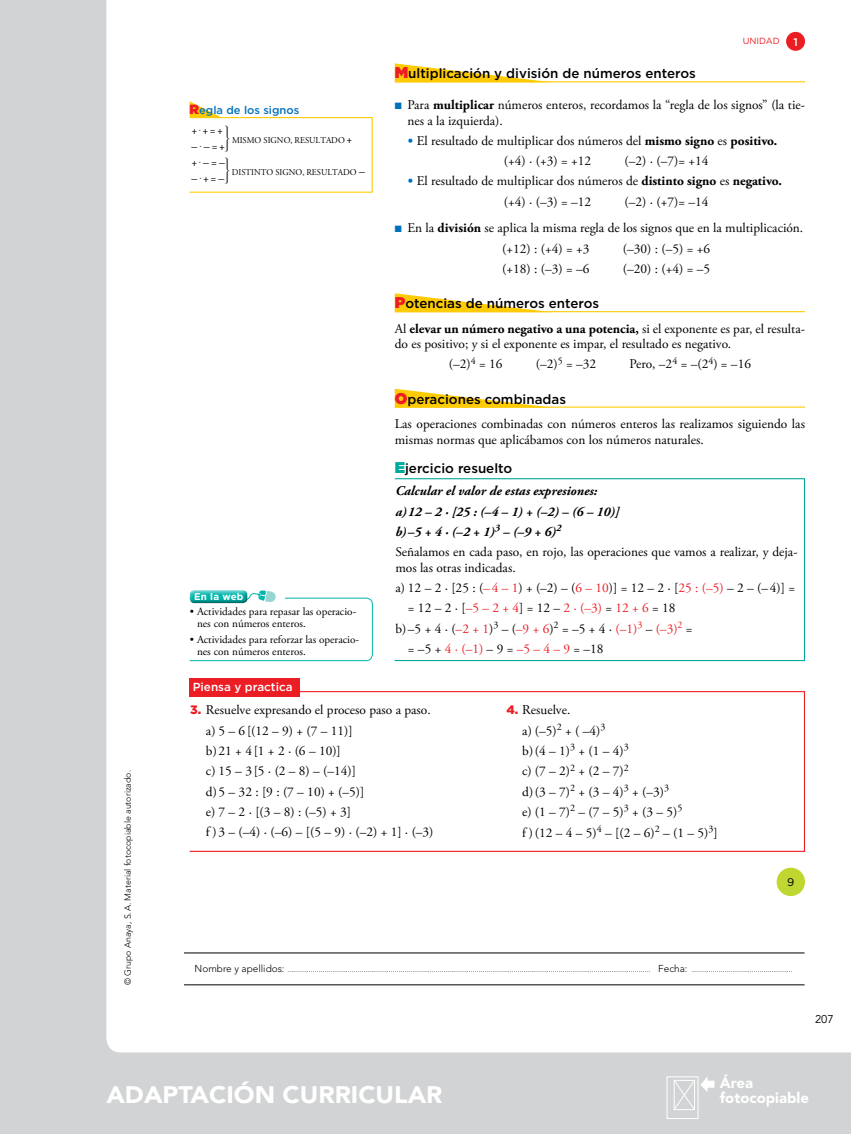
<style>
.page{position:relative;width:851px;height:1134px;background:#fff}
.page>*{position:absolute;margin:0;border:0;box-sizing:border-box;transform-origin:0 0}
.t1{font:900 23.75px "Avenir LT Std";color:#fff;scale:1.06 1}
.t2{font:900 14.88px/14.9px "Avenir LT Std";color:#fff}
.t3{font:13.38px/20.2px "Adobe Garamond Pro";color:#000}
.t4{font:italic 700 13.38px/20.2px "Adobe Garamond Pro";color:#000}
.t5{font:700 13.38px/24.4px "Adobe Garamond Pro";color:#000}
.t6{font:500 13.38px "Gotham";color:#000}
.t7{font:13.38px "Adobe Garamond Pro";color:#ed1d24}
.t8{font:12.25px/16px "Adobe Garamond Pro";color:#000;text-align:right;scale:.96 1}
.t9{font:12.25px/15.9px "MM Binary";color:#000;scale:.96 1}
.t10{font:11.75px "MM Variable A";color:#000}
.t11{font:500 11.62px "Gotham";color:#fff}
.t12{font:11.25px "Avenir LT Std";color:#000}
.t13{font:11.12px/12.2px "Adobe Garamond Pro";color:#000}
.t14{font:500 11.12px "Gotham";color:#0072bc}
.t15{font:11.12px "Gotham";color:#000}
.t16{font:700 9.75px "Gotham";letter-spacing:.02em;color:#fff}
.t17{font:8.88px "Adobe Garamond Pro";color:#000;scale:.96 1}
.t18{font:8.88px "Gotham";color:#ed1d24}
.t19{font:300 8.75px "Avenir LT Std";color:#000}
.t20{font:300 7.5px "Avenir LT Std";color:#000}
.s1{font-weight:900;font-size:13.38px;color:#ed1d24}
.s2{font-family:"MM Binary"}
.s3{font-weight:500;font-size:11.12px;color:#fff}
.s4{font-weight:900;font-size:15.62px;color:#ed1d24}
.s5{color:#0072bc}
.s6{font-weight:700}
.s7{font-family:"Gotham";font-weight:900;font-size:12.25px;color:#0072bc}
.s8{font-family:"Gotham";font-weight:900;font-size:15.62px;color:#ed1d24}
.s9{font-family:"Gotham";font-weight:500}
.s10{font-weight:400}
.s11{font-weight:900;font-size:15.62px;color:#00a99d}
.s12{font-weight:400;font-style:normal}
.s13{color:#ed1d24}
.s14{color:#000}
.s15{font-family:"Gotham";font-weight:900;font-size:12.25px;color:#ed1d24}
.s16{font-size:10px}
</style>
<div class="page">
<div style="left:0;top:0;width:850px;height:1134px;background:#d1d3d4"></div>
<div style="left:106px;top:0;width:744px;height:1052px;background:#fff"></div>
<div style="left:666px;top:1076px;width:32px;height:43px;border:1px solid #fff"></div>
<svg style="left:672px;top:1076px;width:42px;height:35px"></svg>
<hr style="left:184px;top:953px;width:620px;height:1px;background:#000">
<hr style="left:184px;top:984px;width:620px;height:1px;background:#000">
<div style="left:786px;top:32px;width:18px;height:19px;background:#ed1d24;border-radius:50%"></div>
<div style="left:776px;top:868px;width:28px;height:28px;background:#bfd730;border-radius:50%"></div>
<svg style="left:395px;top:63px;width:157px;height:18px;background:#ffe78d"></svg>
<hr style="left:395px;top:81px;width:409px;height:1px;background:#ffcb05">
<svg style="left:395px;top:293px;width:157px;height:18px;background:#ffe78b"></svg>
<hr style="left:395px;top:311px;width:409px;height:1px;background:#ffcb05">
<svg style="left:395px;top:389px;width:157px;height:18px;background:#ffe583"></svg>
<hr style="left:395px;top:407px;width:409px;height:1px;background:#ffcb05">
<svg style="left:190px;top:101px;width:31px;height:16px"></svg>
<div style="left:189px;top:117px;width:183px;height:76px;border:1px solid #ffcb05"></div>
<div style="left:189px;top:691px;width:615px;height:161px;border:1px solid #ed1d24"></div>
<div style="left:190px;top:678px;width:110px;height:19px;background:#ed1d24"></div>
<div style="left:394px;top:478px;width:410px;height:183px;border:1px solid #00a99d"></div>
<div style="left:189px;top:590px;width:184px;height:71px;background:#fff"></div>
<div style="left:189px;top:588px;width:59px;height:15px;background:#fff"></div>
<div style="left:189px;top:589px;width:59px;height:15px;background:#000;opacity:.58"></div>
<p class="t19" style="left:122px;top:985px;width:217px;rotate:-90deg">© Grupo Anaya, S.A. Material fotocopiable autorizado.</p>
<p class="t14" style="left:190px;top:103px;width:111px"><span class="s1">R</span>egla de los signos</p>
<p class="t17" style="left:290px;top:135px;width:4px">,</p>
<p class="t10" style="left:225px;top:131px;width:7px">2</p>
<p class="t10" style="left:225px;top:163px;width:7px">2</p>
<p class="t8" style="left:191px;top:123px;width:34px">+ +=+</p>
<p class="t9" style="left:199px;top:123px;width:4px">$ $</p>
<p class="t8" style="left:199px;top:171px;width:19px"><span class="s2">$</span>+=</p>
<p class="t17" style="left:232px;top:135px;width:119px">MISMO SIGNO RESULTADO</p>
<p class="t17" style="left:232px;top:167px;width:131px">DISTINTO SIGNO RESULTADO</p>
<p class="t8" style="left:346px;top:132px;width:8px">+</p>
<p class="t8" style="left:191px;top:139px;width:37px">– –=+ <span class="s2">$</span>– –</p>
<p class="t8" style="left:191px;top:171px;width:36px">– –</p>
<p class="t8" style="left:191px;top:155px;width:28px">+ =</p>
<p class="t8" style="left:359px;top:164px;width:8px">–</p>
<p class="t17" style="left:302px;top:167px;width:4px">,</p>
<p class="t16" style="left:194px;top:590px;width:51px">En la web</p>
<p class="t13" style="left:197px;top:606px;width:161px;text-indent:-7px">• Actividades para repasar las operacio&shy;nes con números enteros.</p>
<p class="t13" style="left:197px;top:633px;width:163px;text-indent:-7px">• Actividades para reforzar las operacio&shy;nes con números enteros.</p>
<p class="t11" style="left:193px;top:680px;width:101px">Piensa y practica</p>
<p class="t18" style="left:742px;top:35px;width:56px">UNIDAD <span class="s3">1</span></p>
<p class="t6" style="left:395px;top:65px;width:303px"><span class="s4">M</span>ultiplicación y división de números enteros</p>
<p class="t3" style="left:407px;top:97px;width:399px;line-height:15.6px;text-indent:-13px"><span class="s5">■</span> Para <span class="s6">multiplicar</span> números enteros, recordamos la “regla de los signos” (la tie&shy;nes a la izquierda).</p>
<p class="t3" style="left:504px;top:131px;width:275px;text-indent:-96px"><span class="s7">•</span> El resultado de multiplicar dos números del <span class="s6">mismo signo</span> es <span class="s6">positivo. </span>(+4) · (+3) = +12</p>
<p class="t3" style="left:624px;top:151px;width:85px">(–2) · (–7)= +14</p>
<p class="t3" style="left:504px;top:172px;width:279px;text-indent:-96px"><span class="s7">•</span> El resultado de multiplicar dos números de <span class="s6">distinto signo</span> es <span class="s6">negativo. </span>(+4) · (–3) = –12</p>
<p class="t3" style="left:624px;top:192px;width:85px">(–2) · (+7)= –14</p>
<p class="t3" style="left:502px;top:218px;width:302px;text-indent:-107px"><span class="s5">■</span> En la <span class="s6">división</span> se aplica la misma regla de los signos que en la multiplicación. (+12) : (+4) = +3</p>
<p class="t3" style="left:622px;top:239px;width:89px">(–30) : (–5) = +6</p>
<p class="t3" style="left:502px;top:259px;width:89px">(+18) : (–3) = –6</p>
<p class="t3" style="left:622px;top:259px;width:89px">(–20) : (+4) = –5</p>
<p class="t5" style="left:395px;top:292px;width:411px"><span class="s8">P</span><span class="s9">otencias de números enteros<br></span><span class="s10">Al</span> elevar un número negativo a una potencia, <span class="s10">si el exponente es par, el resulta-</span></p>
<p class="t3" style="left:448px;top:334px;width:284px;text-indent:-54px">do es positivo; y si el exponente es impar, el resultado es negativo. (–2)<sup>4</sup> = 16</p>
<p class="t3" style="left:535px;top:355px;width:62px">(–2)<sup>5</sup> = –32</p>
<p class="t3" style="left:629px;top:355px;width:123px">Pero, –2<sup>4</sup> = –(2<sup>4</sup>) = –16</p>
<p class="t3" style="left:395px;top:388px;width:411px;line-height:24.4px"><span class="s8">O</span><span class="s9">peraciones combinadas<br></span>Las operaciones combinadas con números enteros las realizamos siguiendo las</p>
<p class="t3" style="left:395px;top:430px;width:310px">mismas normas que aplicábamos con los números naturales.</p>
<p class="t6" style="left:395px;top:460px;width:119px"><span class="s11">E</span>jercicio resuelto</p>
<p class="t4" style="left:395px;top:481px;width:403px">Calcular el valor de estas expresiones:<br>a)12 – 2 · [25 : (–4 – 1) + (–2) – (6 – 10)]<br>b)–5 + 4 · (–2 + 1)<sup>3</sup> – (–9 + 6)<sup>2<br></sup><span class="s12">Señalamos en cada paso, en rojo, las operaciones que vamos a realizar, y deja-</span></p>
<p class="t3" style="left:395px;top:558px;width:122px">mos las otras indicadas.</p>
<p class="t3" style="left:395px;top:578px;width:401px">a) 12 – 2 · [25 : (<span class="s13">–4 – 1</span>) + (–2) – (<span class="s13">6 – 10</span>)] = 12 – 2 · [<span class="s13">25 : (–5)</span> – 2 – (–4)] =</p>
<p class="t3" style="left:408px;top:598px;width:269px">= 12 – 2 · [<span class="s13">–5 – 2 + 4</span>] = 12 – <span class="s13">2 · (–3)</span> = <span class="s13">12 + 6</span> = 18</p>
<p class="t3" style="left:395px;top:619px;width:299px">b)–5 + 4 · (<span class="s13">–2 + 1</span>)<sup>3</sup> – (<span class="s13">–9 + 6</span>)<sup>2</sup> = –5 + 4 · <span class="s13">(–1)</span><sup>3</sup> – <span class="s13">(–3)</span><sup>2</sup> =</p>
<p class="t7" style="left:408px;top:641px;width:197px"><span class="s14">= –5 +</span> 4 · (–1) <span class="s14">– 9 =</span> –5 – 4 – 9 <span class="s14">= –18</span></p>
<p class="t3" style="left:206px;top:700px;width:229px;text-indent:-16px"><span class="s15">3.</span> Resuelve expresando el proceso paso a paso. a) 5 – 6[(12 – 9) + (7 – 11)]<br>b)21 + 4[1 + 2 · (6 – 10)]<br>c) 15 – 3[5 · (2 – 8) – (–14)]<br>d)5 – 32 : [9 : (7 – 10) + (–5)]<br>e) 7 – 2 · [(3 – 8) : (–5) + 3]<br>f ) 3 – (–4) · (–6) – [(5 – 9) · (–2) + 1] · (–3)</p>
<p class="t3" style="left:522px;top:700px;width:197px;text-indent:-16px"><span class="s15">4.</span> Resuelve.<br>a) (–5)<sup>2</sup> + ( –4)<sup>3<br></sup>b)(4 – 1)<sup>3</sup> + (1 – 4)<sup>3<br></sup>c) (7 – 2)<sup>2</sup> + (2 – 7)<sup>2<br></sup>d)(3 – 7)<sup>2</sup> + (3 – 4)<sup>3</sup> + (–3)<sup>3<br></sup>e) (1 – 7)<sup>2</sup> – (7 – 5)<sup>3</sup> + (3 – 5)<sup>5<br></sup>f )(12 – 4 – 5)<sup>4</sup> – [(2 – 6)<sup>2</sup> – (1 – 5)<sup>3</sup>]</p>
<p class="t15" style="left:787px;top:875px;width:9px">9</p>
<p class="t20" style="left:195px;top:965px;width:599px"><span class="s16">Nombre y apellidos:</span> .......................................................................................................................................................................................... <span class="s16">Fecha:</span> ....................................................</p>
<p class="t12" style="left:814px;top:1013px;width:20px">207</p>
<h1 class="t1" style="left:106px;top:1080px;width:318px">ADAPTACIÓN CURRICULAR</h1>
<p class="t2" style="left:719px;top:1075px;width:91px">Área fotocopiable</p>
</div>
